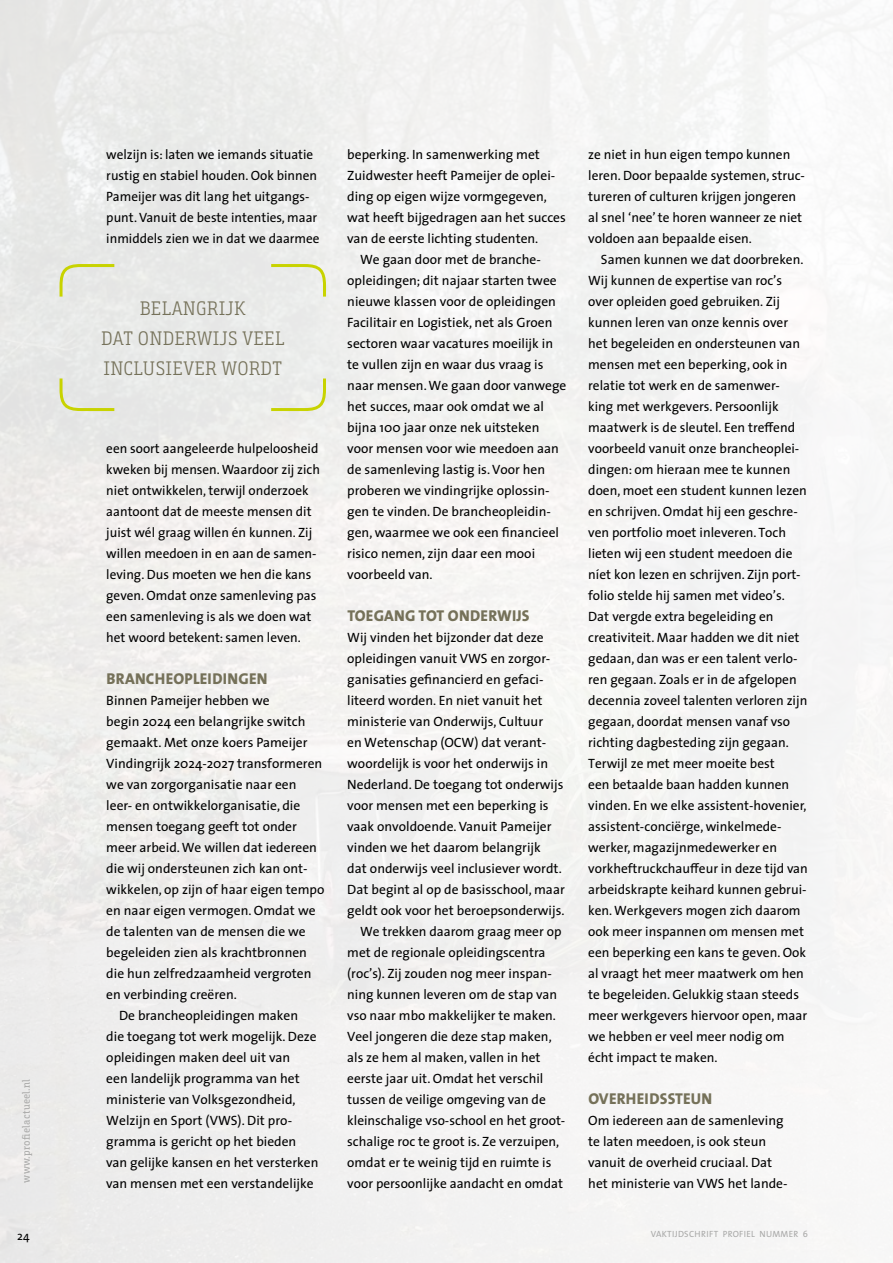
<style>
.page{position:relative;width:893px;height:1263px;background:#fff}
.page>*{position:absolute;margin:0;border:0;box-sizing:border-box;transform-origin:0 0}
.t1{font:300 19.5px/30px "Bunday Slab";letter-spacing:.02em;color:#757159;text-align:center}
.t2{font:800 15.75px "The Sans";letter-spacing:.015em;color:#757159}
.t3{font:13.5px/21px "The Sans";color:#000}
.t4{font:12px "The Sans";color:#000}
.t5{font:10.5px "Bunday Slab";letter-spacing:.02em;color:#a8a8a7}
.t6{font:9px "The Sans";letter-spacing:.035em;color:#a8a8a7}
</style>
<div class="page">
<svg style="left:268px;top:263px;width:59px;height:37px;background:#e6e9d1"></svg>
<svg style="left:58px;top:375px;width:59px;height:37px;background:#e2e4cd"></svg>
<svg style="left:58px;top:263px;width:59px;height:37px;background:#e3e5cd"></svg>
<svg style="left:268px;top:375px;width:59px;height:37px;background:#e7e9d1"></svg>
<p class="t5" style="left:20px;top:1182px;width:105px;rotate:-90deg">www.profielactueel.nl</p>
<p class="t3" style="left:106px;top:144px;width:215px">welzijn is: laten we iemands situatie rustig en stabiel houden. Ook binnen Pameijer was dit lang het uitgangs&shy;punt. Vanuit de beste intenties, maar inmiddels zien we in dat we daarmee</p>
<h1 class="t1" style="left:101px;top:293px;width:185px">BELANGRIJK<br>DAT ONDERWIJS VEEL<br>INCLUSIEVER WORDT</h1>
<p class="t3" style="left:106px;top:438px;width:215px">een soort aangeleerde hulpeloosheid kweken bij mensen. Waardoor zij zich niet ontwikkelen, terwijl onderzoek aantoont dat de meeste mensen dit juist wél graag willen én kunnen. Zij willen meedoen in en aan de samen&shy;leving. Dus moeten we hen die kans geven. Omdat onze samenleving pas een samenleving is als we doen wat het woord betekent: samen leven.</p>
<p class="t2" style="left:106px;top:665px;width:163px">BRANCHEOPLEIDINGEN</p>
<p class="t3" style="left:106px;top:690px;width:165px">Binnen Pameijer hebben we</p>
<p class="t3" style="left:106px;top:711px;width:201px">begin 2024 een belangrijke switch</p>
<p class="t3" style="left:106px;top:732px;width:203px">gemaakt. Met onze koers Pameijer</p>
<p class="t3" style="left:106px;top:753px;width:217px">Vindingrijk 2024-2027 transformeren</p>
<p class="t3" style="left:106px;top:774px;width:192px">we van zorgorganisatie naar een</p>
<p class="t3" style="left:106px;top:795px;width:195px">leer- en ontwikkelorganisatie, die</p>
<p class="t3" style="left:106px;top:816px;width:192px">mensen toegang geeft tot onder</p>
<p class="t3" style="left:106px;top:837px;width:212px">meer arbeid. We willen dat iedereen</p>
<p class="t3" style="left:106px;top:858px;width:203px">die wij ondersteunen zich kan ont-</p>
<p class="t3" style="left:106px;top:879px;width:220px">wikkelen, op zijn of haar eigen tempo</p>
<p class="t3" style="left:106px;top:900px;width:211px">en naar eigen vermogen. Omdat we</p>
<p class="t3" style="left:106px;top:921px;width:201px">de talenten van de mensen die we</p>
<p class="t3" style="left:106px;top:942px;width:202px">begeleiden zien als krachtbronnen</p>
<p class="t3" style="left:106px;top:963px;width:207px">die hun zelfredzaamheid vergroten</p>
<p class="t3" style="left:106px;top:984px;width:132px">en verbinding creëren.</p>
<p class="t3" style="left:119px;top:1005px;width:181px">De brancheopleidingen maken</p>
<p class="t3" style="left:106px;top:1026px;width:212px">die toegang tot werk mogelijk. Deze</p>
<p class="t3" style="left:106px;top:1047px;width:185px">opleidingen maken deel uit van</p>
<p class="t3" style="left:106px;top:1068px;width:195px">een landelijk programma van het</p>
<p class="t3" style="left:106px;top:1089px;width:191px">ministerie van Volksgezondheid,</p>
<p class="t3" style="left:106px;top:1110px;width:187px">Welzijn en Sport (VWS). Dit pro-</p>
<p class="t3" style="left:106px;top:1131px;width:192px">gramma is gericht op het bieden</p>
<p class="t3" style="left:106px;top:1152px;width:214px">van gelijke kansen en het versterken</p>
<p class="t3" style="left:106px;top:1173px;width:209px">van mensen met een verstandelijke</p>
<p class="t3" style="left:347px;top:144px;width:194px">beperking. In samenwerking met</p>
<p class="t3" style="left:347px;top:165px;width:210px">Zuidwester heeft Pameijer de oplei-</p>
<p class="t3" style="left:347px;top:186px;width:201px">ding op eigen wijze vormgegeven,</p>
<p class="t3" style="left:347px;top:207px;width:220px">wat heeft bijgedragen aan het succes</p>
<p class="t3" style="left:347px;top:228px;width:193px">van de eerste lichting studenten.</p>
<p class="t3" style="left:360px;top:249px;width:181px">We gaan door met de branche-</p>
<p class="t3" style="left:347px;top:270px;width:211px">opleidingen; dit najaar starten twee</p>
<p class="t3" style="left:347px;top:291px;width:210px">nieuwe klassen voor de opleidingen</p>
<p class="t3" style="left:347px;top:312px;width:207px">Facilitair en Logistiek, net als Groen</p>
<p class="t3" style="left:347px;top:333px;width:207px">sectoren waar vacatures moeilijk in</p>
<p class="t3" style="left:347px;top:354px;width:198px">te vullen zijn en waar dus vraag is</p>
<p class="t3" style="left:347px;top:375px;width:221px">naar mensen. We gaan door vanwege</p>
<p class="t3" style="left:347px;top:396px;width:198px">het succes, maar ook omdat we al</p>
<p class="t3" style="left:347px;top:417px;width:194px">bijna 100 jaar onze nek uitsteken</p>
<p class="t3" style="left:347px;top:438px;width:213px">voor mensen voor wie meedoen aan</p>
<p class="t3" style="left:347px;top:459px;width:199px">de samenleving lastig is. Voor hen</p>
<p class="t3" style="left:347px;top:480px;width:204px">proberen we vindingrijke oplossin-</p>
<p class="t3" style="left:347px;top:501px;width:205px">gen te vinden. De brancheopleidin-</p>
<p class="t3" style="left:347px;top:522px;width:213px">gen, waarmee we ook een financieel</p>
<p class="t3" style="left:347px;top:543px;width:189px">risico nemen, zijn daar een mooi</p>
<p class="t3" style="left:347px;top:564px;width:87px">voorbeeld van.</p>
<p class="t2" style="left:347px;top:602px;width:184px">TOEGANG TOT ONDERWIJS</p>
<p class="t3" style="left:347px;top:627px;width:198px">Wij vinden het bijzonder dat deze</p>
<p class="t3" style="left:347px;top:648px;width:204px">opleidingen vanuit VWS en zorgor-</p>
<p class="t3" style="left:347px;top:669px;width:198px">ganisaties gefinancierd en gefaci-</p>
<p class="t3" style="left:347px;top:690px;width:197px">liteerd worden. En niet vanuit het</p>
<p class="t3" style="left:347px;top:711px;width:197px">ministerie van Onderwijs, Cultuur</p>
<p class="t3" style="left:347px;top:732px;width:200px">en Wetenschap (OCW) dat verant-</p>
<p class="t3" style="left:347px;top:753px;width:202px">woordelijk is voor het onderwijs in</p>
<p class="t3" style="left:347px;top:774px;width:218px">Nederland. De toegang tot onderwijs</p>
<p class="t3" style="left:347px;top:795px;width:203px">voor mensen met een beperking is</p>
<p class="t3" style="left:347px;top:816px;width:206px">vaak onvoldoende. Vanuit Pameijer</p>
<p class="t3" style="left:347px;top:837px;width:195px">vinden we het daarom belangrijk</p>
<p class="t3" style="left:347px;top:858px;width:216px">dat onderwijs veel inclusiever wordt.</p>
<p class="t3" style="left:347px;top:879px;width:219px">Dat begint al op de basisschool, maar</p>
<p class="t3" style="left:347px;top:900px;width:219px">geldt ook voor het beroepsonderwijs.</p>
<p class="t3" style="left:360px;top:921px;width:203px">We trekken daarom graag meer op</p>
<p class="t3" style="left:347px;top:942px;width:200px">met de regionale opleidingscentra</p>
<p class="t3" style="left:347px;top:963px;width:206px">(roc’s). Zij zouden nog meer inspan-</p>
<p class="t3" style="left:347px;top:984px;width:211px">ning kunnen leveren om de stap van</p>
<p class="t3" style="left:347px;top:1005px;width:210px">vso naar mbo makkelijker te maken.</p>
<p class="t3" style="left:347px;top:1026px;width:206px">Veel jongeren die deze stap maken,</p>
<p class="t3" style="left:347px;top:1047px;width:195px">als ze hem al maken, vallen in het</p>
<p class="t3" style="left:347px;top:1068px;width:198px">eerste jaar uit. Omdat het verschil</p>
<p class="t3" style="left:347px;top:1089px;width:200px">tussen de veilige omgeving van de</p>
<p class="t3" style="left:347px;top:1110px;width:220px">kleinschalige vso-school en het groot-</p>
<p class="t3" style="left:347px;top:1131px;width:214px">schalige roc te groot is. Ze verzuipen,</p>
<p class="t3" style="left:347px;top:1152px;width:206px">omdat er te weinig tijd en ruimte is</p>
<p class="t3" style="left:347px;top:1173px;width:217px">voor persoonlijke aandacht en omdat</p>
<p class="t3" style="left:588px;top:144px;width:218px">ze niet in hun eigen tempo kunnen leren. Door bepaalde systemen, struc&shy;tureren of culturen krijgen jongeren al snel ‘nee’ te horen wanneer ze niet voldoen aan bepaalde eisen.</p>
<p class="t3" style="left:588px;top:249px;width:221px;text-indent:13px">Samen kunnen we dat doorbreken.<br>Wij kunnen de expertise van roc’s over opleiden goed gebruiken. Zij kunnen leren van onze kennis over het begeleiden en ondersteunen van mensen met een beperking, ook in relatie tot werk en de samenwer&shy;king met werkgevers. Persoonlijk maatwerk is de sleutel. Een treffend voorbeeld vanuit onze brancheoplei&shy;dingen: om hieraan mee te kunnen doen, moet een student kunnen lezen en schrijven. Omdat hij een geschre&shy;ven portfolio moet inleveren. Toch lieten wij een student meedoen die níet kon lezen en schrijven. Zijn port&shy;folio stelde hij samen met video’s.<br>Dat vergde extra begeleiding en creativiteit. Maar hadden we dit niet gedaan, dan was er een talent verlo&shy;ren gegaan. Zoals er in de afgelopen decennia zoveel talenten verloren zijn gegaan, doordat mensen vanaf vso richting dagbesteding zijn gegaan.<br>Terwijl ze met meer moeite best<br>een betaalde baan hadden kunnen vinden. En we elke assistent-hovenier, assistent-conciërge, winkelmede&shy;werker, magazijnmedewerker en vorkheftruckchauffeur in deze tijd van arbeidskrapte keihard kunnen gebrui&shy;ken. Werkgevers mogen zich daarom ook meer inspannen om mensen met een beperking een kans te geven. Ook al vraagt het meer maatwerk om hen te begeleiden. Gelukkig staan steeds meer werkgevers hiervoor open, maar we hebben er veel meer nodig om écht impact te maken.</p>
<p class="t2" style="left:588px;top:1085px;width:125px">OVERHEIDSSTEUN</p>
<p class="t3" style="left:588px;top:1110px;width:201px">Om iedereen aan de samenleving te laten meedoen, is ook steun vanuit de overheid cruciaal. Dat het ministerie van VWS het lande-</p>
<p class="t4" style="left:17px;top:1225px;width:14px">24</p>
<p class="t6" style="left:651px;top:1227px;width:159px">VAKTIJDSCHRIFT PROFIEL NUMMER 6</p>
</div>
